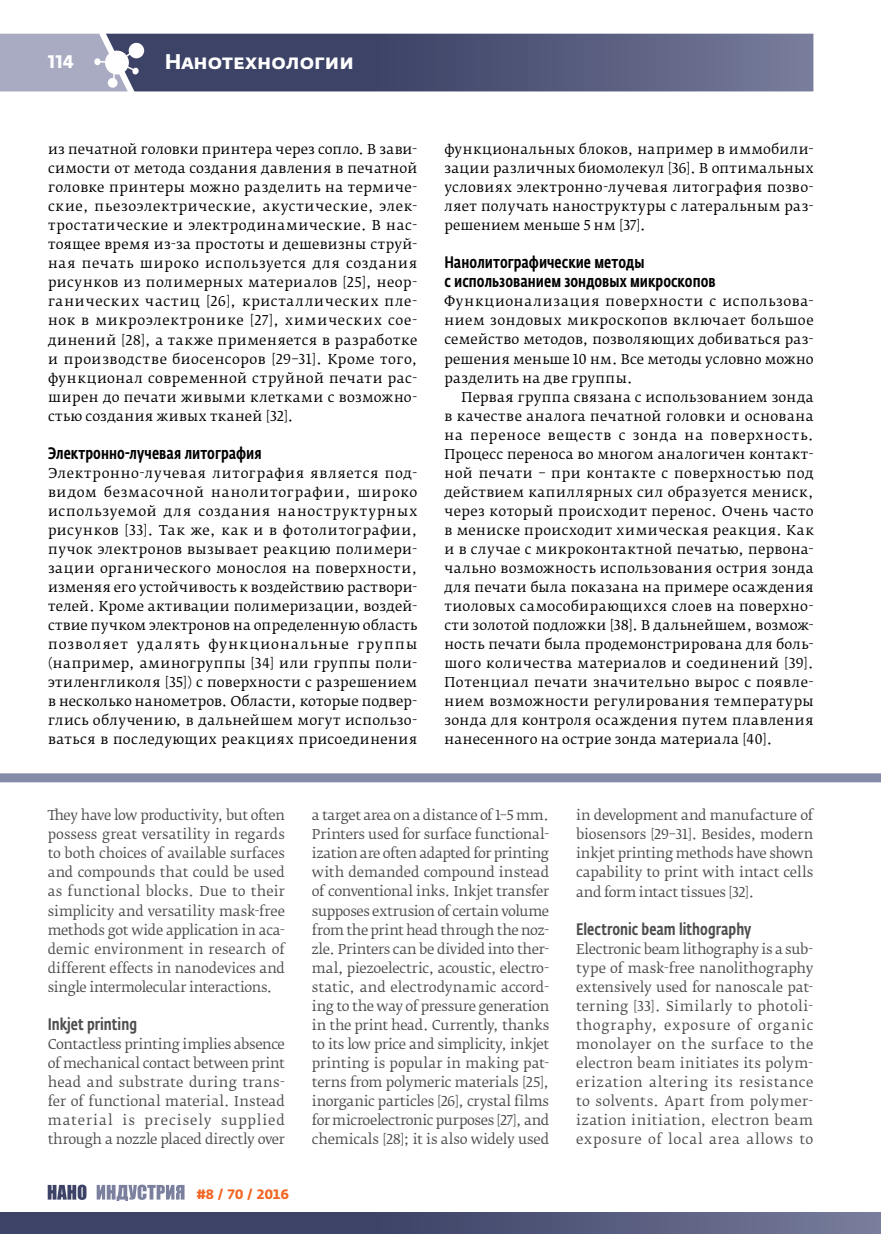
<style>
.page{position:relative;width:881px;height:1234px;background:#fff}
.page>*{position:absolute;margin:0;border:0;box-sizing:border-box;transform-origin:0 0}
.t1{font:700 21px "Fedra Sans Alt Pro";color:#fff}
.t2{font:700 18px "Fedra Sans Alt Pro";color:#fff}
.t3{font:500 16.5px/19px "Fedra Sans Cond Pro";letter-spacing:.005em;color:#000}
.t4{font:500 16.5px "Fedra Sans Cond Pro";color:#4d4d4f}
.t5{font:13.5px/19px "Fedra Serif B Pro";letter-spacing:.02em;color:#000;text-align:justify}
.t6{font:13.5px/19px "Fedra Serif B Pro";letter-spacing:-.01em;color:#4d4d4f;text-align:justify}
.t7{font:700 13.5px "Fedra Sans Alt Pro";color:#f26522}
</style>
<div class="page">
<svg style="left:0;top:33px;width:813px;height:59px;background:#626786"></svg>
<div style="left:0;top:1211px;width:880px;height:22px;background:linear-gradient(to right,#2e3559,#6c7191)"></div>
<div style="left:0;top:773px;width:880px;height:9px;background:#858aa6"></div>
<svg style="left:48px;top:1184px;width:38px;height:15px"></svg>
<svg style="left:97px;top:1184px;width:87px;height:16px"></svg>
<h2 class="t2" style="left:48px;top:50px;width:28px">114</h2>
<h1 class="t1" style="left:165px;top:48px;width:190px">Нанотехнологии</h1>
<p class="t5" style="left:48px;top:140px;width:371px">из печатной головки принтера через сопло. В зави&shy;симости от метода создания давления в печатной головке принтеры можно разделить на термиче&shy;ские, пьезоэлектрические, акустические, элек&shy;тростатические и электродинамические. В нас&shy;тоящее время из-за простоты и дешевизны струй&shy;ная печать широко используется для создания рисунков из полимерных материалов [25], неор&shy;ганических частиц [26], кристаллических пле&shy;нок в микроэлектронике [27], химических сое&shy;динений [28], а также применяется в разработке и производстве биосенсоров [29–31]. Кроме того, функционал современной струйной печати рас&shy;ширен до печати живыми клетками с возможно&shy;стью создания живых тканей [32].</p>
<p class="t3" style="left:48px;top:443px;width:215px">Электронно-лучевая литография</p>
<p class="t5" style="left:48px;top:463px;width:370px">Электронно-лучевая литография является под&shy;видом безмасочной нанолитографии, широко используемой для создания наноструктурных рисунков [33]. Так же, как и в фотолитографии, пучок электронов вызывает реакцию полимери&shy;зации органического монослоя на поверхности, изменяя его устойчивость к воздействию раствори&shy;телей. Кроме активации полимеризации, воздей&shy;ствие пучком электронов на определенную область позволяет удалять функциональные группы (например, аминогруппы [34] или группы поли&shy;этиленгликоля [35]) с поверхности с разрешением в несколько нанометров. Области, которые подвер&shy;глись облучению, в дальнейшем могут использо&shy;ваться в последующих реакциях присоединения</p>
<p class="t5" style="left:444px;top:140px;width:371px">функциональных блоков, например в иммобили&shy;зации различных биомолекул [36]. В оптимальных условиях электронно-лучевая литография позво&shy;ляет получать наноструктуры с латеральным раз&shy;решением меньше 5 нм [37].</p>
<p class="t3" style="left:444px;top:253px;width:273px">Нанолитографические методы<br>с использованием зондовых микроскопов</p>
<p class="t5" style="left:444px;top:292px;width:370px">Функционализация поверхности с использова&shy;нием зондовых микроскопов включает большое семейство методов, позволяющих добиваться раз&shy;решения меньше 10 нм. Все методы условно можно разделить на две группы.</p>
<p class="t5" style="left:444px;top:387px;width:370px;text-indent:17px">Первая группа связана с использованием зонда в качестве аналога печатной головки и основана на переносе веществ с зонда на поверхность.<br>Процесс переноса во многом аналогичен контакт&shy;ной печати – при контакте с поверхностью под действием капиллярных сил образуется мениск, через который происходит перенос. Очень часто в мениске происходит химическая реакция. Как и в случае с микроконтактной печатью, первона&shy;чально возможность использования острия зонда для печати была показана на примере осаждения тиоловых самособирающихся слоев на поверхно&shy;сти золотой подложки [38]. В дальнейшем, возмож&shy;ность печати была продемонстрирована для боль&shy;шого количества материалов и соединений [39].<br>Потенциал печати значительно вырос с появле&shy;нием возможности регулирования температуры зонда для контроля осаждения путем плавления нанесенного на острие зонда материала [40].</p>
<p class="t6" style="left:48px;top:805px;width:239px">They have low productivity, but often possess great versatility in regards to both choices of available surfaces and compounds that could be used as functional blocks. Due to their simplicity and versatility mask-free methods got wide application in aca&shy;demic environment in research of different effects in nanodevices and single intermolecular interactions.</p>
<p class="t4" style="left:48px;top:1013px;width:91px">Inkjet printing</p>
<p class="t6" style="left:48px;top:1034px;width:239px">Contactless printing implies absence of mechanical contact between print head and substrate during trans&shy;fer of functional material. Instead material is precisely supplied through a nozzle placed directly over</p>
<p class="t7" style="left:197px;top:1185px;width:94px">#8 / 70 / 2016</p>
<p class="t6" style="left:312px;top:805px;width:239px">a target area on a distance of 1–5 mm.<br>Printers used for surface functional&shy;ization are often adapted for printing with demanded compound instead of conventional inks. Inkjet transfer supposes extrusion of certain volume from the print head through the noz&shy;zle. Printers can be divided into ther&shy;mal, piezoelectric, acoustic, electro&shy;static, and electrodynamic accord&shy;ing to the way of pressure generation in the print head. Currently, thanks to its low price and simplicity, inkjet printing is popular in making pat&shy;terns from polymeric materials [25], inorganic particles [26], crystal films for microelectronic purposes [27], and chemicals [28]; it is also widely used</p>
<p class="t6" style="left:576px;top:806px;width:239px">in development and manufacture of biosensors [29–31]. Besides, modern inkjet printing methods have shown capability to print with intact cells and form intact tissues [32].</p>
<p class="t4" style="left:576px;top:918px;width:177px">Electronic beam lithography</p>
<p class="t6" style="left:576px;top:939px;width:239px">Electronic beam lithography is a sub&shy;type of mask-free nanolithography extensively used for nanoscale pat&shy;terning [33]. Similarly to photoli&shy;thography, exposure of organic monolayer on the surface to the electron beam initiates its polym&shy;erization altering its resistance to solvents. Apart from polymer&shy;ization initiation, electron beam exposure of local area allows to</p>
</div>
